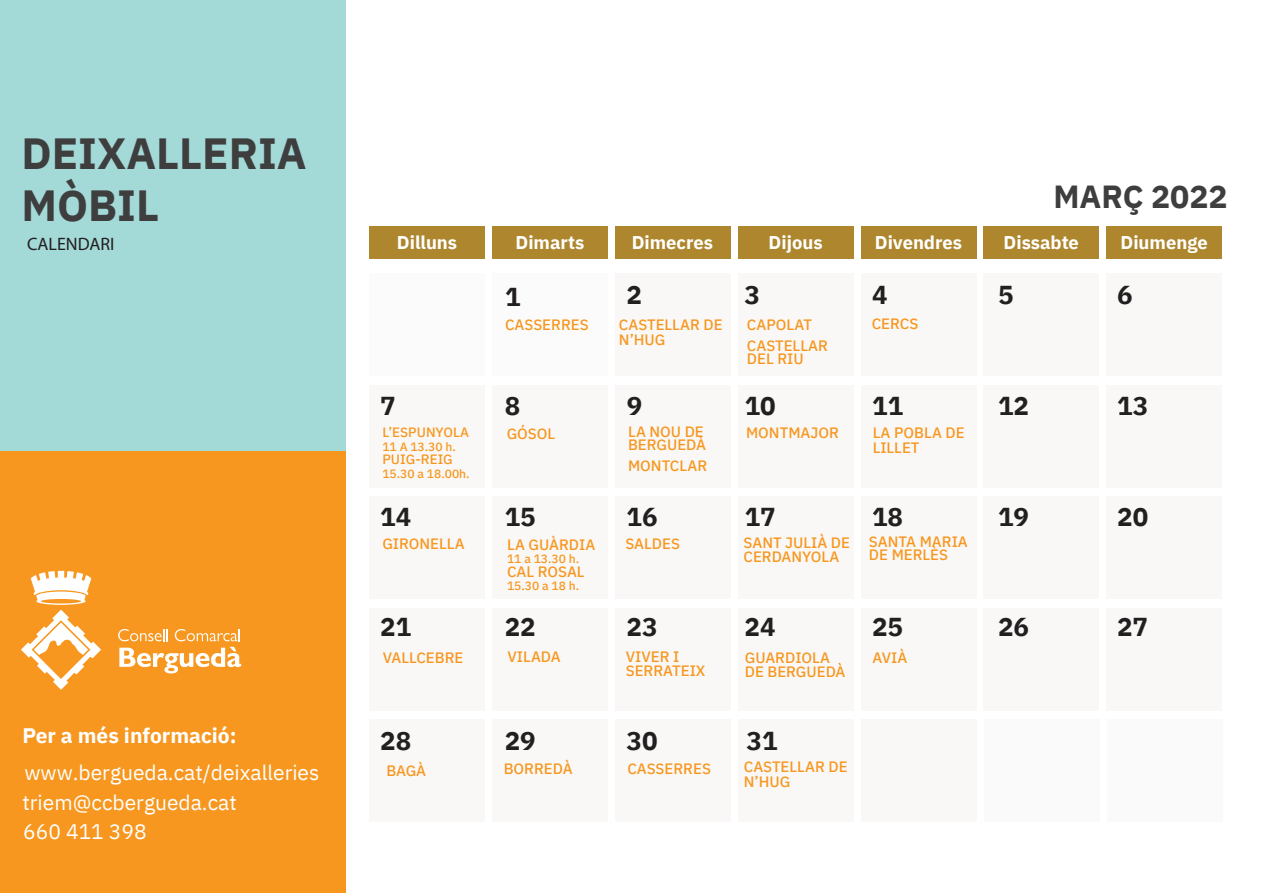
<style>
.page{position:relative;width:1263px;height:893px;background:#fff}
.page>*{position:absolute;margin:0;border:0;box-sizing:border-box;transform-origin:0 0}
.t1{font:700 43.5px/52.2px "IBM Plex Sans";color:#3e3e3f}
.t2{font:700 31.95px "IBM Plex Sans";color:#3e3e3f}
.t3{font:700 25.95px "IBM Plex Sans";color:#231f20}
.t4{font:21px "IBM Plex Sans";color:#fff}
.t5{font:700 21px "IBM Plex Sans";color:#fff}
.t6{font:700 18.45px "IBM Plex Sans";color:#fff}
.t7{font:18px "Myriad Pro";color:#231f20}
.t8{font:500 15px/13.5px "IBM Plex Sans";color:#f7971f}
.t9{font:500 13.5px "IBM Plex Sans";color:#f7971f}
.t10{font:500 12px "IBM Plex Sans";color:#f7971f}
</style>
<div class="page">
<div style="left:0;top:450px;width:346px;height:443px;background:#f7971f"></div>
<div style="left:0;top:0;width:346px;height:450px;background:#a3d9d6"></div>
<div style="left:370px;top:274px;width:115px;height:102px;background:#fcfbfb"></div>
<div style="left:492px;top:274px;width:116px;height:102px;background:#fcfbfb"></div>
<div style="left:615px;top:274px;width:115px;height:102px;background:#f9f8f7"></div>
<div style="left:738px;top:274px;width:115px;height:102px;background:#f9f8f7"></div>
<div style="left:861px;top:274px;width:115px;height:102px;background:#f9f8f7"></div>
<div style="left:984px;top:274px;width:115px;height:102px;background:#f9f8f7"></div>
<div style="left:1106px;top:274px;width:116px;height:102px;background:#f9f8f7"></div>
<div style="left:370px;top:385px;width:115px;height:103px;background:#f9f8f7"></div>
<div style="left:492px;top:385px;width:116px;height:103px;background:#f9f8f7"></div>
<div style="left:615px;top:385px;width:115px;height:103px;background:#f9f8f7"></div>
<div style="left:738px;top:385px;width:115px;height:103px;background:#f9f8f7"></div>
<div style="left:861px;top:385px;width:115px;height:103px;background:#f9f8f7"></div>
<div style="left:984px;top:385px;width:115px;height:103px;background:#f9f8f7"></div>
<div style="left:1106px;top:385px;width:116px;height:103px;background:#f9f8f7"></div>
<div style="left:370px;top:497px;width:115px;height:102px;background:#f9f8f7"></div>
<div style="left:492px;top:497px;width:116px;height:102px;background:#f9f8f7"></div>
<div style="left:615px;top:497px;width:115px;height:102px;background:#f9f8f7"></div>
<div style="left:738px;top:497px;width:115px;height:102px;background:#f9f8f7"></div>
<div style="left:861px;top:497px;width:115px;height:102px;background:#f9f8f7"></div>
<div style="left:984px;top:497px;width:115px;height:102px;background:#f9f8f7"></div>
<div style="left:1106px;top:497px;width:116px;height:102px;background:#f9f8f7"></div>
<div style="left:370px;top:608px;width:115px;height:102px;background:#f9f8f7"></div>
<div style="left:492px;top:608px;width:116px;height:102px;background:#f9f8f7"></div>
<div style="left:615px;top:608px;width:115px;height:102px;background:#f9f8f7"></div>
<div style="left:738px;top:608px;width:115px;height:102px;background:#f9f8f7"></div>
<div style="left:861px;top:608px;width:115px;height:102px;background:#f9f8f7"></div>
<div style="left:984px;top:608px;width:115px;height:102px;background:#f9f8f7"></div>
<div style="left:1106px;top:608px;width:116px;height:102px;background:#f9f8f7"></div>
<div style="left:370px;top:720px;width:115px;height:102px;background:#f9f8f7"></div>
<div style="left:492px;top:720px;width:116px;height:102px;background:#f9f8f7"></div>
<div style="left:615px;top:720px;width:115px;height:102px;background:#f9f8f7"></div>
<div style="left:738px;top:720px;width:115px;height:102px;background:#f9f8f7"></div>
<div style="left:861px;top:720px;width:115px;height:102px;background:#f9f8f7"></div>
<div style="left:984px;top:720px;width:115px;height:102px;background:#fafafa"></div>
<div style="left:1107px;top:720px;width:115px;height:102px;background:#fafafa"></div>
<div style="left:615px;top:226px;width:115px;height:32px;background:#ae862d"></div>
<div style="left:370px;top:226px;width:115px;height:32px;background:#ae862d"></div>
<div style="left:492px;top:226px;width:116px;height:32px;background:#ae862d"></div>
<div style="left:738px;top:226px;width:115px;height:32px;background:#ae862d"></div>
<div style="left:861px;top:226px;width:115px;height:32px;background:#ae862d"></div>
<div style="left:984px;top:226px;width:115px;height:32px;background:#ae862d"></div>
<div style="left:1106px;top:226px;width:116px;height:32px;background:#ae862d"></div>
<svg style="left:21px;top:571px;width:80px;height:119px"></svg>
<svg style="left:118px;top:629px;width:50px;height:12px"></svg>
<svg style="left:175px;top:629px;width:65px;height:12px"></svg>
<svg style="left:119px;top:647px;width:122px;height:26px"></svg>
<h1 class="t1" style="left:22px;top:124px;width:287px">DEIXALLERIA<br>MÒBIL</h1>
<p class="t7" style="left:27px;top:233px;width:89px">CALENDARI</p>
<h3 class="t5" style="left:22px;top:719px;width:216px">Per a més informació:</h3>
<h3 class="t4" style="left:25px;top:757px;width:296px">www.bergueda.cat/deixalleries</h3>
<h3 class="t4" style="left:23px;top:786px;width:216px">triem@ccbergueda.cat</h3>
<h3 class="t4" style="left:23px;top:815px;width:125px">660 411 398</h3>
<h2 class="t2" style="left:1053px;top:171px;width:176px">MARÇ 2022</h2>
<p class="t6" style="left:397px;top:228px;width:62px">Dilluns</p>
<p class="t6" style="left:515px;top:228px;width:70px">Dimarts</p>
<p class="t6" style="left:632px;top:228px;width:83px">Dimecres</p>
<p class="t6" style="left:769px;top:228px;width:55px">Dijous</p>
<p class="t6" style="left:875px;top:228px;width:89px">Divendres</p>
<p class="t6" style="left:1004px;top:228px;width:77px">Dissabte</p>
<p class="t6" style="left:1120px;top:228px;width:89px">Diumenge</p>
<h3 class="t3" style="left:505px;top:276px;width:17px">1</h3>
<h3 class="t3" style="left:627px;top:274px;width:17px">2</h3>
<h3 class="t3" style="left:745px;top:274px;width:17px">3</h3>
<h3 class="t3" style="left:872px;top:274px;width:17px">4</h3>
<h3 class="t3" style="left:998px;top:274px;width:17px">5</h3>
<h3 class="t3" style="left:1117px;top:274px;width:17px">6</h3>
<p class="t8" style="left:505px;top:316px;width:85px">CASSERRES</p>
<p class="t8" style="left:872px;top:316px;width:48px">CERCS</p>
<p class="t8" style="left:619px;top:316px;width:105px;line-height:15px">CASTELLAR DE<br>N’HUG</p>
<p class="t8" style="left:747px;top:313px;width:83px;line-height:21px">CAPOLAT<br>CASTELLAR</p>
<p class="t8" style="left:747px;top:351px;width:58px">DEL RIU</p>
<h3 class="t3" style="left:380px;top:385px;width:17px">7</h3>
<h3 class="t3" style="left:505px;top:385px;width:17px">8</h3>
<h3 class="t3" style="left:627px;top:385px;width:17px">9</h3>
<h3 class="t3" style="left:745px;top:385px;width:33px">10</h3>
<h3 class="t3" style="left:872px;top:385px;width:33px">11</h3>
<h3 class="t3" style="left:998px;top:385px;width:33px">12</h3>
<h3 class="t3" style="left:1117px;top:385px;width:33px">13</h3>
<p class="t9" style="left:382px;top:422px;width:88px">L’ESPUNYOLA</p>
<p class="t10" style="left:382px;top:437px;width:75px">11 A 13.30 h.</p>
<p class="t9" style="left:382px;top:449px;width:72px">PUIG-REIG</p>
<p class="t10" style="left:382px;top:464px;width:89px">15.30 a 18.00h.</p>
<p class="t8" style="left:507px;top:426px;width:50px">GÓSOL</p>
<p class="t8" style="left:746px;top:425px;width:94px">MONTMAJOR</p>
<p class="t8" style="left:628px;top:423px;width:80px">LA NOU DE<br>BERGUEDÀ</p>
<p class="t8" style="left:628px;top:458px;width:81px">MONTCLAR</p>
<p class="t8" style="left:873px;top:424px;width:93px;line-height:15px">LA POBLA DE<br>LILLET</p>
<h3 class="t3" style="left:380px;top:496px;width:33px">14</h3>
<h3 class="t3" style="left:505px;top:496px;width:33px">15</h3>
<h3 class="t3" style="left:627px;top:496px;width:33px">16</h3>
<h3 class="t3" style="left:745px;top:496px;width:33px">17</h3>
<h3 class="t3" style="left:872px;top:496px;width:33px">18</h3>
<h3 class="t3" style="left:998px;top:496px;width:33px">19</h3>
<h3 class="t3" style="left:1117px;top:496px;width:33px">20</h3>
<p class="t8" style="left:382px;top:536px;width:84px">GIRONELLA</p>
<p class="t8" style="left:507px;top:536px;width:90px">LA GUÀRDIA</p>
<p class="t10" style="left:507px;top:550px;width:74px">11 a 13.30 h.</p>
<p class="t8" style="left:507px;top:563px;width:79px">CAL ROSAL</p>
<p class="t10" style="left:507px;top:577px;width:74px">15.30 a 18 h.</p>
<p class="t8" style="left:625px;top:535px;width:56px">SALDES</p>
<p class="t8" style="left:743px;top:535px;width:108px">SANT JULIÀ DE<br>CERDANYOLA</p>
<p class="t8" style="left:869px;top:534px;width:100px">SANTA MARIA<br>DE MERLÈS</p>
<h3 class="t3" style="left:380px;top:607px;width:33px">21</h3>
<h3 class="t3" style="left:505px;top:607px;width:33px">22</h3>
<h3 class="t3" style="left:627px;top:607px;width:33px">23</h3>
<h3 class="t3" style="left:745px;top:607px;width:33px">24</h3>
<h3 class="t3" style="left:872px;top:607px;width:33px">25</h3>
<h3 class="t3" style="left:998px;top:607px;width:33px">26</h3>
<h3 class="t3" style="left:1117px;top:607px;width:33px">27</h3>
<p class="t8" style="left:383px;top:650px;width:82px">VALLCEBRE</p>
<p class="t8" style="left:507px;top:648px;width:55px">VILADA</p>
<p class="t8" style="left:873px;top:649px;width:36px">AVIÀ</p>
<p class="t8" style="left:626px;top:649px;width:81px">VIVER I<br>SERRATEIX</p>
<p class="t8" style="left:745px;top:650px;width:102px">GUARDIOLA<br>DE BERGUEDÀ</p>
<h3 class="t3" style="left:380px;top:720px;width:33px">28</h3>
<h3 class="t3" style="left:505px;top:720px;width:33px">29</h3>
<h3 class="t3" style="left:627px;top:720px;width:33px">30</h3>
<h3 class="t3" style="left:747px;top:720px;width:33px">31</h3>
<p class="t8" style="left:386px;top:763px;width:41px">BAGÀ</p>
<p class="t8" style="left:504px;top:761px;width:70px">BORREDÀ</p>
<p class="t8" style="left:627px;top:760px;width:85px">CASSERRES</p>
<p class="t8" style="left:744px;top:758px;width:105px;line-height:15px">CASTELLAR DE<br>N’HUG</p>
</div>
